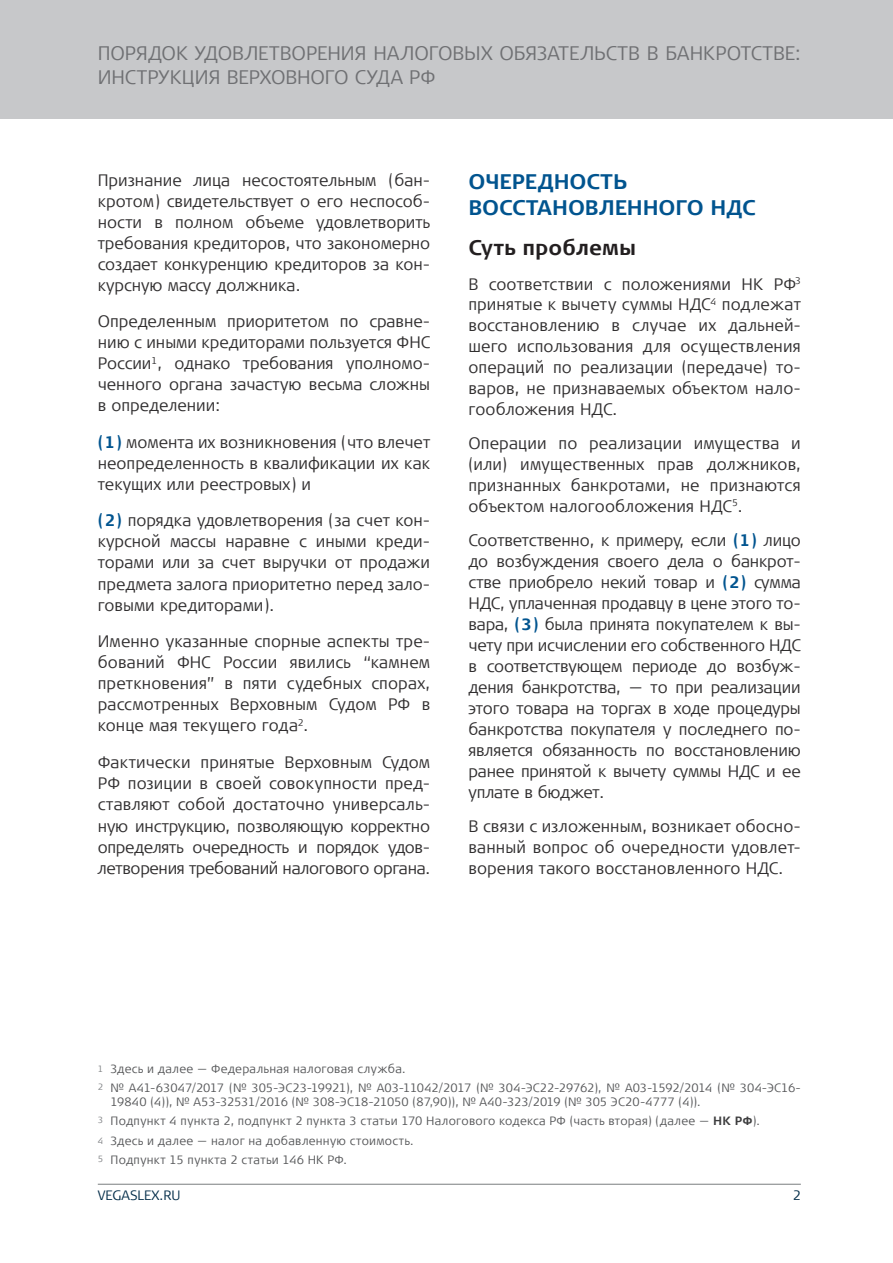
<style>
.page{position:relative;width:893px;height:1263px;background:#fff}
.page>*{position:absolute;margin:0;border:0;box-sizing:border-box;transform-origin:0 0}
.t1{font:700 21px/25.5px "Signa Offc Pro";letter-spacing:-.005em;color:#01548f}
.t2{font:700 21px "Signa Offc Pro";letter-spacing:.01em;color:#231f20}
.t3{font:300 19.5px/23.4px "Signa Offc Pro";color:#6f7073}
.t4{font:300 16.5px/21px "Signa Offc Pro";color:#312f30;text-align:justify}
.t5{font:300 13.5px "Signa Offc Pro";color:#032d49}
.t6{font:300 12px "Signa Offc Pro";letter-spacing:.02em;color:#57585a}
.t7{font:300 12px/13.5px "Signa Offc Pro";color:#57585a}
.t8{font:300 9px "Signa Offc Pro";color:#808285}
.s1{font-weight:700;color:#01548f}
.s2{font-weight:700;color:#3e3e3f}
</style>
<div class="page">
<div style="left:0;top:0;width:893px;height:119px;background:#c7c8ca"></div>
<hr style="left:98px;top:1184px;width:703px;height:1px;background:#797d7f">
<p class="t3" style="left:98px;top:41px;width:704px">ПОРЯДОК УДОВЛЕТВОРЕНИЯ НАЛОГОВЫХ ОБЯЗАТЕЛЬСТВ В БАНКРОТСТВЕ:<br>ИНСТРУКЦИЯ ВЕРХОВНОГО СУДА РФ</p>
<p class="t4" style="left:98px;top:169px;width:334px">Признание лица несостоятельным (бан&shy;кротом) свидетельствует о его неспособ&shy;ности в полном объеме удовлетворить требования кредиторов, что закономерно создает конкуренцию кредиторов за кон&shy;курсную массу должника.</p>
<p class="t4" style="left:98px;top:310px;width:334px">Определенным приоритетом по сравне&shy;нию с иными кредиторами пользуется ФНС России<sup>1</sup>, однако требования уполномо&shy;ченного органа зачастую весьма сложны в определении:</p>
<p class="t4" style="left:98px;top:430px;width:334px"><span class="s1">(1)</span> момента их возникновения (что влечет неопределенность в квалификации их как текущих или реестровых) и</p>
<p class="t4" style="left:98px;top:509px;width:334px"><span class="s1">(2)</span> порядка удовлетворения (за счет кон&shy;курсной массы наравне с иными креди&shy;торами или за счет выручки от продажи предмета залога приоритетно перед зало&shy;говыми кредиторами).</p>
<p class="t4" style="left:98px;top:630px;width:334px">Именно указанные спорные аспекты тре&shy;бований ФНС России явились “камнем преткновения” в пяти судебных спорах, рассмотренных Верховным Судом РФ в конце мая текущего года<sup>2</sup>.</p>
<p class="t4" style="left:98px;top:751px;width:334px">Фактически принятые Верховным Судом РФ позиции в своей совокупности пред&shy;ставляют собой достаточно универсаль&shy;ную инструкцию, позволяющую корректно определять очередность и порядок удов&shy;летворения требований налогового органа.</p>
<p class="t1" style="left:468px;top:168px;width:288px">ОЧЕРЕДНОСТЬ<br>ВОССТАНОВЛЕННОГО НДС</p>
<p class="t2" style="left:468px;top:233px;width:169px">Суть проблемы</p>
<p class="t4" style="left:468px;top:273px;width:334px">В соответствии с положениями НК РФ<sup>3 </sup>принятые к вычету суммы НДС<sup>4</sup> подлежат восстановлению в случае их дальней&shy;шего использования для осуществления операций по реализации (передаче) то&shy;варов, не признаваемых объектом нало&shy;гообложения НДС.</p>
<p class="t4" style="left:468px;top:432px;width:334px">Операции по реализации имущества и (или) имущественных прав должников, признанных банкротами, не признаются объектом налогообложения НДС<sup>5</sup>.</p>
<p class="t4" style="left:468px;top:529px;width:334px">Соответственно, к примеру, если <span class="s1">(1)</span> лицо до возбуждения своего дела о банкрот&shy;стве приобрело некий товар и <span class="s1">(2)</span> сумма НДС, уплаченная продавцу в цене этого то&shy;вара, <span class="s1">(3)</span> была принята покупателем к вы&shy;чету при исчислении его собственного НДС в соответствующем периоде до возбуж&shy;дения банкротства, — то при реализации этого товара на торгах в ходе процедуры банкротства покупателя у последнего по&shy;является обязанность по восстановлению ранее принятой к вычету суммы НДС и ее уплате в бюджет.</p>
<p class="t4" style="left:468px;top:815px;width:334px">В связи с изложенным, возникает обосно&shy;ванный вопрос об очередности удовлет&shy;ворения такого восстановленного НДС.</p>
<p class="t8" style="left:98px;top:1062px;width:7px">1</p>
<p class="t8" style="left:98px;top:1080px;width:7px">2</p>
<p class="t8" style="left:98px;top:1113px;width:7px">3</p>
<p class="t8" style="left:98px;top:1134px;width:7px">4</p>
<p class="t8" style="left:98px;top:1152px;width:7px">5</p>
<p class="t6" style="left:111px;top:1060px;width:297px">Здесь и далее — Федеральная налоговая служба.</p>
<p class="t7" style="left:111px;top:1081px;width:692px">№ А41-63047/2017 (№ 305-ЭС23-19921), № А03-11042/2017 (№ 304-ЭС22-29762), № А03-1592/2014 (№ 304-ЭС16-<br>19840 (4)), № А53-32531/2016 (№ 308-ЭС18-21050 (87,90)), № А40-323/2019 (№ 305 ЭС20-4777 (4)).</p>
<p class="t6" style="left:111px;top:1113px;width:651px">Подпункт 4 пункта 2, подпункт 2 пункта 3 статьи 170 Налогового кодекса РФ (часть вторая) (далее — <span class="s2">НК РФ</span>).</p>
<p class="t6" style="left:111px;top:1132px;width:304px">Здесь и далее — налог на добавленную стоимость.</p>
<p class="t6" style="left:111px;top:1152px;width:238px">Подпункт 15 пункта 2 статьи 146 НК РФ.</p>
<p class="t5" style="left:98px;top:1186px;width:84px">VEGASLEX.RU</p>
<p class="t5" style="left:793px;top:1185px;width:10px">2</p>
</div>
